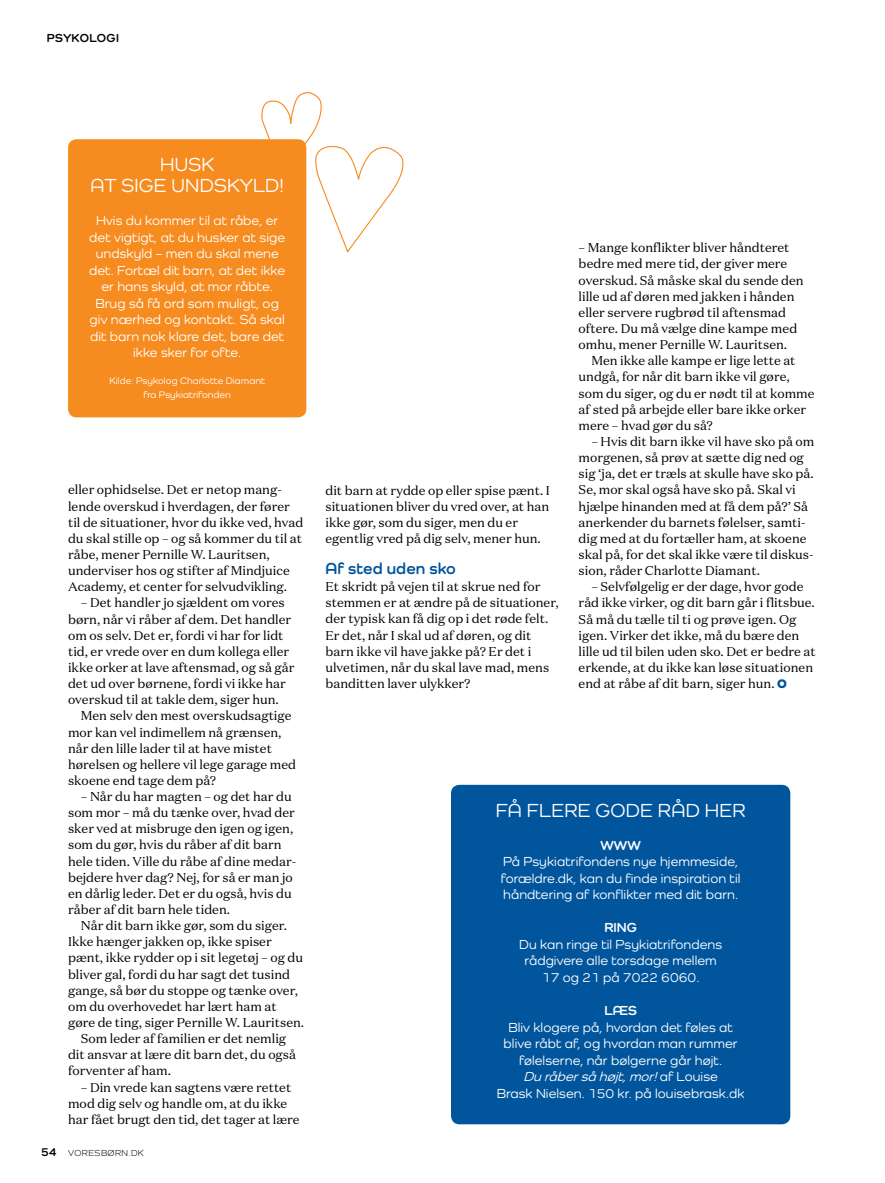
<style>
.page{position:relative;width:885px;height:1183px;background:#fff}
.page>*{position:absolute;margin:0;border:0;box-sizing:border-box;transform-origin:0 0}
.t1{font:500 19.5px/21px "Como";letter-spacing:.015em;color:#fff;text-align:center}
.t2{font:700 16.5px "Como";letter-spacing:.005em;color:#00559d}
.t3{font:500 13.5px/16.5px "Como";letter-spacing:.005em;color:#fff;text-align:center}
.t4{font:700 13.5px "Como";letter-spacing:.005em;color:#fff}
.t5{font:12.75px/16.2px "Domaine Text";color:#000}
.t6{font:700 12px "Como";letter-spacing:.04em;color:#000}
.t7{font:500 9.75px/13.5px "Como";letter-spacing:.005em;color:#fff;text-align:center}
.t8{font:9px "Como";letter-spacing:.05em;color:#000}
.s1{font-weight:700;font-size:12px}
.s2{font-family:"Como";font-weight:800;color:#00559d}
.s3{font-style:italic}
</style>
<div class="page">
<div style="left:451px;top:784px;width:339px;height:339px;background:#00559d;border-radius:9px"></div>
<div style="left:68px;top:139px;width:238px;height:278px;background:#f68b1f;border-radius:9px"></div>
<svg style="left:261px;top:92px;width:143px;height:161px"></svg>
<p class="t6" style="left:47px;top:31px;width:74px">PSYKOLOGI</p>
<h1 class="t1" style="left:91px;top:154px;width:195px">HUSK<br>AT SIGE UNDSKYLD!</h1>
<p class="t3" style="left:89px;top:212px;width:197px">Hvis du kommer til at råbe, er det vigtigt, at du husker at sige undskyld – men du skal mene det. Fortæl dit barn, at det ikke er hans skyld, at mor råbte.<br>Brug så få ord som muligt, og giv nærhed og kontakt. Så skal dit barn nok klare det, bare det ikke sker for ofte.</p>
<p class="t7" style="left:109px;top:374px;width:157px">Kilde: Psykolog Charlotte Diamant fra Psykiatrifonden</p>
<p class="t5" style="left:68px;top:481px;width:237px">eller ophidselse. Det er netop mang&shy;lende overskud i hverdagen, der fører til de situationer, hvor du ikke ved, hvad du skal stille op – og så kommer du til at råbe, mener Pernille W. Lauritsen, underviser hos og stifter af Mindjuice Academy, et center for selvudvikling.</p>
<p class="t5" style="left:68px;top:594px;width:228px;text-indent:13px">– Det handler jo sjældent om vores børn, når vi råber af dem. Det handler om os selv. Det er, fordi vi har for lidt tid, er vrede over en dum kollega eller ikke orker at lave aftensmad, og så går det ud over børnene, fordi vi ikke har overskud til at takle dem, siger hun.</p>
<p class="t5" style="left:68px;top:707px;width:229px;text-indent:13px">Men selv den mest overskudsagtige mor kan vel indimellem nå grænsen, når den lille lader til at have mistet hørelsen og hellere vil lege garage med skoene end tage dem på?</p>
<p class="t5" style="left:68px;top:788px;width:230px;text-indent:13px">– Når du har magten – og det har du som mor – må du tænke over, hvad der sker ved at misbruge den igen og igen, som du gør, hvis du råber af dit barn hele tiden. Ville du råbe af dine medar&shy;bejdere hver dag? Nej, for så er man jo en dårlig leder. Det er du også, hvis du råber af dit barn hele tiden.</p>
<p class="t5" style="left:81px;top:917px;width:208px">Når dit barn ikke gør, som du siger.</p>
<p class="t5" style="left:68px;top:933px;width:205px">Ikke hænger jakken op, ikke spiser</p>
<p class="t5" style="left:68px;top:949px;width:236px">pænt, ikke rydder op i sit legetøj – og du</p>
<p class="t5" style="left:68px;top:965px;width:223px">bliver gal, fordi du har sagt det tusind</p>
<p class="t5" style="left:68px;top:981px;width:231px">gange, så bør du stoppe og tænke over,</p>
<p class="t5" style="left:68px;top:997px;width:210px">om du overhovedet har lært ham at</p>
<p class="t5" style="left:68px;top:1013px;width:238px">gøre de ting, siger Pernille W. Lauritsen.</p>
<p class="t5" style="left:81px;top:1030px;width:207px">Som leder af familien er det nemlig</p>
<p class="t5" style="left:68px;top:1046px;width:229px">dit ansvar at lære dit barn det, du også</p>
<p class="t5" style="left:68px;top:1062px;width:104px">forventer af ham.</p>
<p class="t5" style="left:68px;top:1078px;width:233px;text-indent:13px">– Din vrede kan sagtens være rettet mod dig selv og handle om, at du ikke har fået brugt den tid, det tager at lære</p>
<p class="t8" style="left:41px;top:1146px;width:104px"><span class="s1">54</span> VORESBØRN.DK</p>
<p class="t5" style="left:325px;top:481px;width:226px">dit barn at rydde op eller spise pænt. I situationen bliver du vred over, at han ikke gør, som du siger, men du er egentlig vred på dig selv, mener hun.</p>
<p class="t2" style="left:325px;top:557px;width:132px">Af sted uden sko</p>
<p class="t5" style="left:325px;top:578px;width:234px">Et skridt på vejen til at skrue ned for stemmen er at ændre på de situationer, der typisk kan få dig op i det røde felt.<br>Er det, når I skal ud af døren, og dit barn ikke vil have jakke på? Er det i ulvetimen, når du skal lave mad, mens banditten laver ulykker?</p>
<p class="t5" style="left:578px;top:239px;width:226px">– Mange konflikter bliver håndteret bedre med mere tid, der giver mere overskud. Så måske skal du sende den lille ud af døren med jakken i hånden eller servere rugbrød til aftensmad oftere. Du må vælge dine kampe med omhu, mener Pernille W. Lauritsen.</p>
<p class="t5" style="left:578px;top:352px;width:237px;text-indent:13px">Men ikke alle kampe er lige lette at undgå, for når dit barn ikke vil gøre, som du siger, og du er nødt til at komme af sted på arbejde eller bare ikke orker mere – hvad gør du så?</p>
<p class="t5" style="left:578px;top:433px;width:237px;text-indent:13px">– Hvis dit barn ikke vil have sko på om morgenen, så prøv at sætte dig ned og sig ‘ja, det er træls at skulle have sko på.<br>Se, mor skal også have sko på. Skal vi hjælpe hinanden med at få dem på?’ Så anerkender du barnets følelser, samti&shy;dig med at du fortæller ham, at skoene skal på, for det skal ikke være til diskus&shy;sion, råder Charlotte Diamant.</p>
<p class="t5" style="left:578px;top:578px;width:239px;text-indent:13px">– Selvfølgelig er der dage, hvor gode råd ikke virker, og dit barn går i flitsbue.<br>Så må du tælle til ti og prøve igen. Og igen. Virker det ikke, må du bære den lille ud til bilen uden sko. Det er bedre at erkende, at du ikke kan løse situationen end at råbe af dit barn, siger hun. <span class="s2">O</span></p>
<h1 class="t1" style="left:495px;top:799px;width:251px">FÅ FLERE GODE RÅD HER</h1>
<p class="t4" style="left:600px;top:836px;width:42px">WWW</p>
<p class="t3" style="left:501px;top:853px;width:241px;text-align:left">På Psykiatrifondens nye hjemmeside, forældre.dk, kan du finde inspiration til håndtering af konflikter med dit barn.</p>
<p class="t4" style="left:604px;top:919px;width:34px">RING</p>
<p class="t3" style="left:519px;top:935px;width:204px">Du kan ringe til Psykiatrifondens rådgivere alle torsdage mellem<br>17 og 21 på 7022 6060.</p>
<p class="t4" style="left:604px;top:1001px;width:34px">LÆS</p>
<p class="t3" style="left:497px;top:1018px;width:249px">Bliv klogere på, hvordan det føles at blive råbt af, og hvordan man rummer følelserne, når bølgerne går højt.<br><span class="s3">Duråberså højt,mor!</span>a f L o u i s e<br>Brask Nielsen. 150 kr. på louisebrask.dk</p>
</div>
